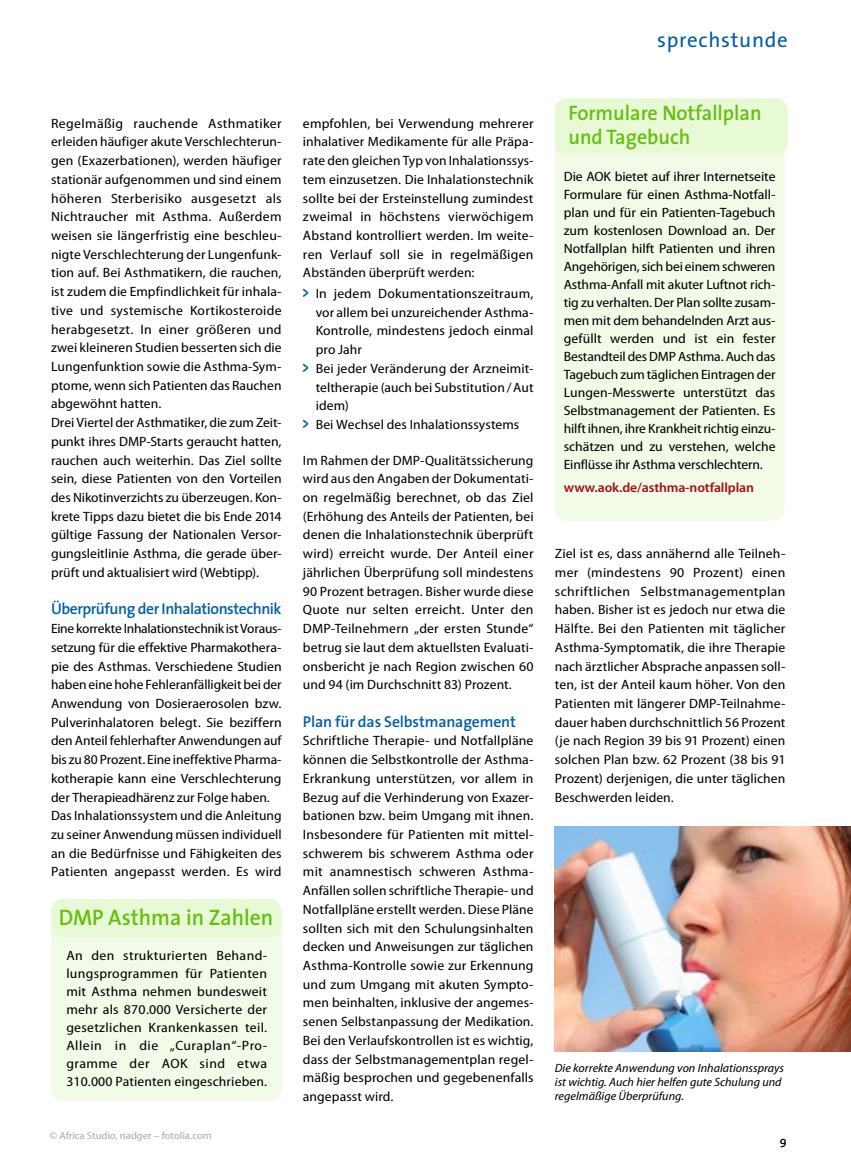
<style>
.page{position:relative;width:851px;height:1170px;background:#fff}
.page>*{position:absolute;margin:0;border:0;box-sizing:border-box;transform-origin:0 0}
._03_Head_15_grün{font:600 22.5px "The Sans";color:#67bf10;scale:.96 1}
._03_Head_15_grün-2{font:600 21px/24px "The Sans";color:#67bf10;scale:.96 1}
._01_Rubrik{font:21px "The Sans";letter-spacing:.035em;color:#005ea4}
._05_copy_Initial{font:600 15.75px "The Sans";letter-spacing:-.03em;color:#005ea4}
._08_Zwischenzeile_se{font:600 15.75px "The Sans";letter-spacing:-.01em;color:#005ea4}
._05_copy_Initial-2{font:semi-condensed 13.5px/18.8px "Myriad Pro";letter-spacing:.005em;color:#000;text-align:justify;scale:1.11 1}
._05_copy_Initial-3{font:semi-condensed 13.5px/18.8px "Myriad Pro";letter-spacing:.005em;color:#000;text-align:justify;scale:1.1 1}
._06_Kasten{font:semi-condensed 13.5px/18px "Myriad Pro";color:#000;text-align:justify;scale:1.11 1}
._05_copy_Initial-4{font:semi-condensed 13.5px/18.8px "Myriad Pro";letter-spacing:.005em;color:#000;text-align:justify;scale:1.09 1}
._06_Kasten-2{font:600 semi-condensed 13.5px "Myriad Pro";letter-spacing:-.01em;color:#a21213;scale:1.1 1}
._08_Bildunterschrift{font:italic semi-condensed 12px/14.2px "Myriad Pro";color:#000;scale:1.1 1}
._04_intro_Haupt__Vor{font:600 12px "The Sans";color:#000}
._05_copy{font:semi-condensed 10.5px "Myriad Pro";color:#a9aaac;scale:1.1 1}
.s1{font-family:"VAG Rounded";font-weight:700;font-stretch:normal;font-size:16.5px;color:#005ea4}
</style>
<div class="page">
<div style="left:554px;top:102px;width:230px;height:418px;background:#f1fbe8;border-radius:13px"></div>
<div style="left:554px;top:98px;width:233px;height:57px;background:#e8f9d6;border-radius:13px"></div>
<div style="left:51px;top:913px;width:230px;height:187px;background:#f1fbe8;border-radius:13px"></div>
<div style="left:51px;top:898px;width:230px;height:39px;background:#e8f9d6;border-radius:13px"></div>
<img style="left:554px;top:826px;width:296px;height:225px">
<p class="_05_copy_Initial-2" style="left:51px;top:114px;width:209px">Regelmäßig rauchende Asthmatiker erleiden häufiger akute Verschlechterun&shy;gen (Exazerbationen), werden häufiger stationär aufgenommen und sind einem höheren Sterberisiko ausgesetzt als Nichtraucher mit Asthma. Außerdem weisen sie längerfristig eine beschleu&shy;nigte Verschlechterung der Lungenfunk&shy;tion auf. Bei Asthmatikern, die rauchen, ist zudem die Empfindlichkeit für inhala&shy;tive und systemische Kortikosteroide herabgesetzt. In einer größeren und zwei kleineren Studien besserten sich die Lungenfunktion sowie die Asthma-Sym&shy;ptome, wenn sich Patienten das Rauchen abgewöhnt hatten.</p>
<p class="_05_copy_Initial-3" style="left:51px;top:413px;width:211px">Drei Viertel der Asthmatiker, die zum Zeit&shy;punkt ihres DMP-Starts geraucht hatten, rauchen auch weiterhin. Das Ziel sollte sein, diese Patienten von den Vorteilen des Nikotinverzichts zu überzeugen. Kon&shy;krete Tipps dazu bietet die bis Ende 2014 gültige Fassung der Nationalen Versor&shy;gungsleitlinie Asthma, die gerade über&shy;prüft und aktualisiert wird (Webtipp).</p>
<p class="_05_copy_Initial" style="left:51px;top:596px;width:232px">Überprüfung der Inhalationstechnik</p>
<p class="_05_copy_Initial-4" style="left:51px;top:619px;width:213px">Eine korrekte Inhalationstechnik ist Voraus&shy;setzung für die effektive Pharmakothera&shy;pie des Asthmas. Verschiedene Studien haben eine hohe Fehleranfälligkeit bei der Anwendung von Dosieraerosolen bzw.<br>Pulverinhalatoren belegt. Sie beziffern den Anteil fehlerhafter Anwendungen auf bis zu 80 Prozent. Eine ineffektive Pharma&shy;kotherapie kann eine Verschlechterung der Therapieadhärenz zur Folge haben.</p>
<p class="_05_copy_Initial-4" style="left:51px;top:806px;width:213px">Das Inhalationssystem und die Anleitung zu seiner Anwendung müssen individuell an die Bedürfnisse und Fähigkeiten des Patienten angepasst werden. Es wird</p>
<p class="_03_Head_15_grün" style="left:59px;top:898px;width:225px">DMP Asthma in Zahlen</p>
<p class="_06_Kasten" style="left:66px;top:946px;width:182px">An den strukturierten Behand&shy;lungsprogrammen für Patienten mit Asthma nehmen bundesweit mehr als 870.000 Versicherte der gesetzlichen Krankenkassen teil.<br>Allein in die „Curaplan“-Pro&shy;gramme der AOK sind etwa 310.000 Patienten eingeschrieben.</p>
<p class="_05_copy" style="left:49px;top:1129px;width:149px">© Africa Studio, nadger – fotolia.com</p>
<p class="_05_copy_Initial-2" style="left:303px;top:114px;width:209px">empfohlen, bei Verwendung mehrerer inhalativer Medikamente für alle Präpa&shy;rate den gleichen Typ von Inhalationssys&shy;tem einzusetzen. Die Inhalationstechnik sollte bei der Ersteinstellung zumindest zweimal in höchstens vierwöchigem Abstand kontrolliert werden. Im weite&shy;ren Verlauf soll sie in regelmäßigen Abständen überprüft werden:</p>
<p class="_05_copy_Initial-2" style="left:315px;top:284px;width:198px;text-indent:-13px"><span class="s1">&gt;</span> In jedem Dokumentationszeitraum, vor allem bei unzureichender Asthma-Kontrolle, mindestens jedoch einmal pro Jahr</p>
<p class="_05_copy_Initial-2" style="left:315px;top:359px;width:198px;text-indent:-13px"><span class="s1">&gt;</span> Bei jeder Veränderung der Arzneimit&shy;teltherapie (auch bei Substitution/Aut idem)</p>
<p class="_05_copy_Initial-3" style="left:303px;top:415px;width:198px"><span class="s1">&gt;</span> Bei Wechsel des Inhalationssystems</p>
<p class="_05_copy_Initial-3" style="left:303px;top:451px;width:211px">Im Rahmen der DMP-Qualitätssicherung wird aus den Angaben der Dokumentati&shy;on regelmäßig berechnet, ob das Ziel (Erhöhung des Anteils der Patienten, bei denen die Inhalationstechnik überprüft wird) erreicht wurde. Der Anteil einer jährlichen Überprüfung soll mindestens 90 Prozent betragen. Bisher wurde diese Quote nur selten erreicht. Unter den DMP-Teilnehmern „der ersten Stunde“ betrug sie laut dem aktuellsten Evaluati&shy;onsbericht je nach Region zwischen 60 und 94 (im Durchschnitt 83) Prozent.</p>
<p class="_08_Zwischenzeile_se" style="left:303px;top:708px;width:214px">Plan für das Selbstmanagement</p>
<p class="_05_copy_Initial-2" style="left:303px;top:731px;width:209px">Schriftliche Therapie- und Notfallpläne können die Selbstkontrolle der Asthma-Erkrankung unterstützen, vor allem in Bezug auf die Verhinderung von Exazer&shy;bationen bzw. beim Umgang mit ihnen.<br>Insbesondere für Patienten mit mittel&shy;schwerem bis schwerem Asthma oder mit anamnestisch schweren Asthma-Anfällen sollen schriftliche Therapie- und Notfallpläne erstellt werden. Diese Pläne sollten sich mit den Schulungsinhalten decken und Anweisungen zur täglichen Asthma-Kontrolle sowie zur Erkennung und zum Umgang mit akuten Sympto&shy;men beinhalten, inklusive der angemes&shy;senen Selbstanpassung der Medikation.<br>Bei den Verlaufskontrollen ist es wichtig, dass der Selbstmanagementplan regel&shy;mäßig besprochen und gegebenenfalls angepasst wird.</p>
<p class="_01_Rubrik" style="left:657px;top:23px;width:132px">sprechstunde</p>
<p class="_03_Head_15_grün-2" style="left:568px;top:100px;width:203px">Formulare Notfallplan und Tagebuch</p>
<p class="_06_Kasten" style="left:563px;top:168px;width:192px">Die AOK bietet auf ihrer Internetseite Formulare für einen Asthma-Notfall&shy;plan und für ein Patienten-Tagebuch zum kostenlosen Download an. Der Notfallplan hilft Patienten und ihren Angehörigen, sich bei einem schweren Asthma-Anfall mit akuter Luftnot rich&shy;tig zu verhalten. Der Plan sollte zusam&shy;men mit dem behandelnden Arzt aus&shy;gefüllt werden und ist ein fester Bestandteil des DMP Asthma. Auch das Tagebuch zum täglichen Eintragen der Lungen-Messwerte unterstützt das Selbstmanagement der Patienten. Es hilft ihnen, ihre Krankheit richtig einzu&shy;schätzen und zu verstehen, welche Einflüsse ihr Asthma verschlechtern.</p>
<p class="_06_Kasten-2" style="left:563px;top:479px;width:174px">www.aok.de/asthma-notfallplan</p>
<p class="_05_copy_Initial-2" style="left:554px;top:544px;width:209px">Ziel ist es, dass annähernd alle Teilneh&shy;mer (mindestens 90 Prozent) einen schriftlichen Selbstmanagementplan haben. Bisher ist es jedoch nur etwa die Hälfte. Bei den Patienten mit täglicher Asthma-Symptomatik, die ihre Therapie nach ärztlicher Absprache anpassen soll&shy;ten, ist der Anteil kaum höher. Von den Patienten mit längerer DMP-Teilnahme&shy;dauer haben durchschnittlich 56 Prozent (je nach Region 39 bis 91 Prozent) einen solchen Plan bzw. 62 Prozent (38 bis 91<br>Prozent) derjenigen, die unter täglichen Beschwerden leiden.</p>
<p class="_08_Bildunterschrift" style="left:554px;top:1060px;width:210px">Die korrekte Anwendung von Inhalationssprays ist wichtig. Auch hier helfen gute Schulung und regelmäßige Überprüfung.</p>
<p class="_04_intro_Haupt__Vor" style="left:779px;top:1130px;width:8px">9</p>
</div>
